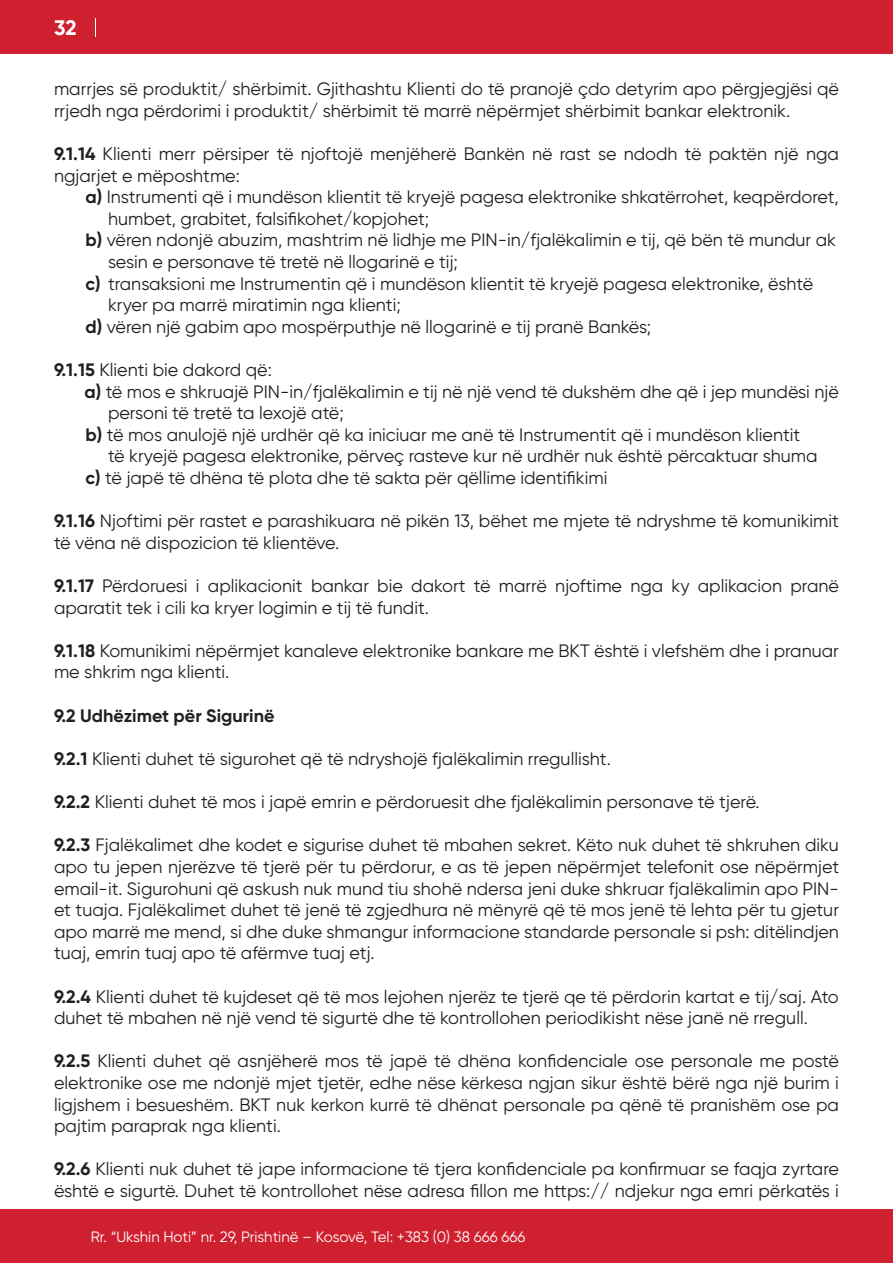
<style>
.page{position:relative;width:893px;height:1263px;background:#fff}
.page>*{position:absolute;margin:0;border:0;box-sizing:border-box;transform-origin:0 0}
.t1{font:700 21px "Gilroy";color:#fff}
.t2{font:18px/21.6px "Gilroy";color:#231f20}
.t3{font:700 18px "Gilroy";color:#231f20}
.t4{font:15px "Gilroy";color:#fff}
.s1{font-weight:700}
</style>
<div class="page">
<div style="left:0;top:0;width:893px;height:54px;background:#cf202f"></div>
<div style="left:0;top:1209px;width:893px;height:54px;background:#cf202f"></div>
<svg style="left:95px;top:18px;width:1px;height:19px"></svg>
<p class="t1" style="left:54px;top:14px;width:24px">32</p>
<p class="t2" style="left:54px;top:78px;width:786px">marrjes së produktit/ shërbimit. Gjithashtu Klienti do të pranojë çdo detyrim apo përgjegjësi që rrjedh nga përdorimi i produktit/ shërbimit të marrë nëpërmjet shërbimit bankar elektronik.</p>
<p class="t2" style="left:54px;top:143px;width:786px"><span class="s1">9.1.14</span> Klienti merr përsiper të njoftojë menjëherë Bankën në rast se ndodh të paktën një nga ngjarjet e mëposhtme:</p>
<p class="t2" style="left:86px;top:186px;width:755px"><span class="s1">a)</span> Instrumenti që i mundëson klientit të kryejë pagesa elektronike shkatërrohet, keqpërdoret,</p>
<p class="t2" style="left:108px;top:208px;width:323px">humbet, grabitet, falsifikohet/kopjohet;</p>
<p class="t2" style="left:86px;top:229px;width:752px"><span class="s1">b)</span> vëren ndonjë abuzim, mashtrim në lidhje me PIN-in/fjalëkalimin e tij, që bën të mundur ak</p>
<p class="t2" style="left:108px;top:251px;width:351px">sesin e personave të tretë në llogarinë e tij;</p>
<p class="t2" style="left:86px;top:272px;width:729px"><span class="s1">c)</span> transaksioni me Instrumentin që i mundëson klientit të kryejë pagesa elektronike, është</p>
<p class="t2" style="left:108px;top:294px;width:294px">kryer pa marrë miratimin nga klienti;</p>
<p class="t2" style="left:86px;top:316px;width:567px"><span class="s1">d)</span> vëren një gabim apo mospërputhje në llogarinë e tij pranë Bankës;</p>
<p class="t2" style="left:54px;top:359px;width:219px"><span class="s1">9.1.15</span> Klienti bie dakord që:</p>
<p class="t2" style="left:85px;top:380px;width:756px"><span class="s1">a)</span> të mos e shkruajë PIN-in/fjalëkalimin e tij në një vend të dukshëm dhe që i jep mundësi një</p>
<p class="t2" style="left:108px;top:402px;width:237px">personi të tretë ta lexojë atë;</p>
<p class="t2" style="left:86px;top:424px;width:716px"><span class="s1">b)</span> të mos anulojë një urdhër që ka iniciuar me anë të Instrumentit që i mundëson klientit</p>
<p class="t2" style="left:108px;top:445px;width:711px">të kryejë pagesa elektronike, përveç rasteve kur në urdhër nuk është përcaktuar shuma</p>
<p class="t2" style="left:86px;top:467px;width:523px"><span class="s1">c)</span> të japë të dhëna të plota dhe të sakta për qëllime identifikimi</p>
<p class="t2" style="left:54px;top:510px;width:786px"><span class="s1">9.1.16</span> Njoftimi për rastet e parashikuara në pikën 13, bëhet me mjete të ndryshme të komunikimit të vëna në dispozicion të klientëve.</p>
<p class="t2" style="left:54px;top:575px;width:786px"><span class="s1">9.1.17</span> Përdoruesi i aplikacionit bankar bie dakort të marrë njoftime nga ky aplikacion pranë aparatit tek i cili ka kryer logimin e tij të fundit.</p>
<p class="t2" style="left:54px;top:640px;width:786px"><span class="s1">9.1.18</span> Komunikimi nëpërmjet kanaleve elektronike bankare me BKT është i vlefshëm dhe i pranuar me shkrim nga klienti.</p>
<p class="t3" style="left:54px;top:704px;width:222px">9.2 Udhëzimet për Sigurinë</p>
<p class="t2" style="left:54px;top:748px;width:558px"><span class="s1">9.2.1</span> Klienti duhet të sigurohet që të ndryshojë fjalëkalimin rregullisht.</p>
<p class="t2" style="left:54px;top:791px;width:707px"><span class="s1">9.2.2</span> Klienti duhet të mos i japë emrin e përdoruesit dhe fjalëkalimin personave të tjerë.</p>
<p class="t2" style="left:54px;top:834px;width:787px;text-align:justify"><span class="s1">9.2.3</span> Fjalëkalimet dhe kodet e sigurise duhet të mbahen sekret. Këto nuk duhet të shkruhen diku apo tu jepen njerëzve të tjerë për tu përdorur, e as të jepen nëpërmjet telefonit ose nëpërmjet email-it. Sigurohuni që askush nuk mund tiu shohë ndersa jeni duke shkruar fjalëkalimin apo PIN&shy;et tuaja. Fjalëkalimet duhet të jenë të zgjedhura në mënyrë që të mos jenë të lehta për tu gjetur apo marrë me mend, si dhe duke shmangur informacione standarde personale si psh: ditëlindjen tuaj, emrin tuaj apo të afërmve tuaj etj.</p>
<p class="t2" style="left:54px;top:985px;width:786px"><span class="s1">9.2.4</span> Klienti duhet të kujdeset që të mos lejohen njerëz te tjerë qe të përdorin kartat e tij/saj. Ato duhet të mbahen në një vend të sigurtë dhe të kontrollohen periodikisht nëse janë në rregull.</p>
<p class="t2" style="left:54px;top:1050px;width:786px;text-align:justify"><span class="s1">9.2.5</span> Klienti duhet që asnjëherë mos të japë të dhëna konfidenciale ose personale me postë elektronike ose me ndonjë mjet tjetër, edhe nëse kërkesa ngjan sikur është bërë nga një burim i ligjshem i besueshëm. BKT nuk kerkon kurrë të dhënat personale pa qënë të pranishëm ose pa pajtim paraprak nga klienti.</p>
<p class="t2" style="left:54px;top:1158px;width:786px"><span class="s1">9.2.6</span> Klienti nuk duhet të jape informacione të tjera konfidenciale pa konfirmuar se faqja zyrtare është e sigurtë. Duhet të kontrollohet nëse adresa fillon me https:// ndjekur nga emri përkatës i</p>
<p class="t4" style="left:91px;top:1227px;width:436px">Rr. “Ukshin Hoti” nr. 29, Prishtinë – Kosovë, Tel: +383 (0) 38 666 666</p>
</div>
